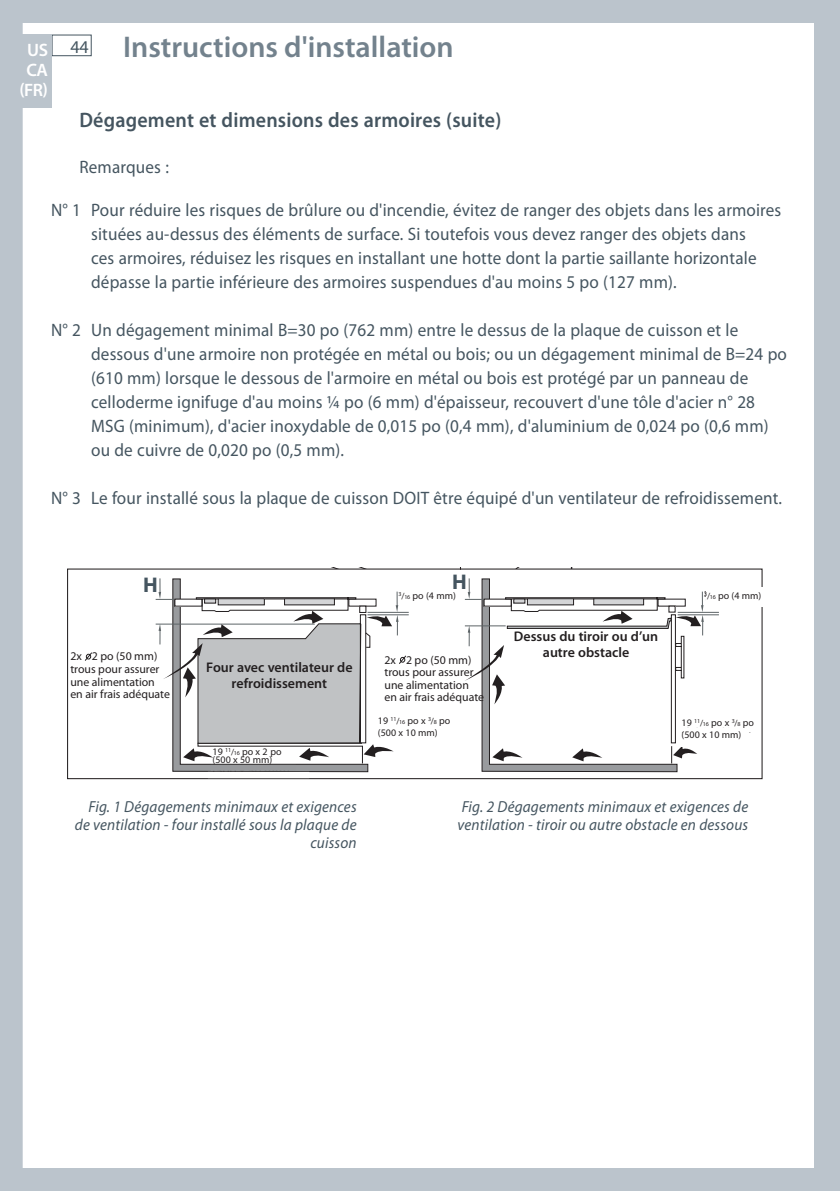
<style>
.page{position:relative;width:840px;height:1191px;background:#fff}
.page>*{position:absolute;margin:0;border:0;box-sizing:border-box;transform-origin:0 0}
.t1{font:600 30px "Myriad Pro";color:#73828d}
.t2{font:700 21.2px "Myriad Pro";color:#455560}
.t3{font:600 21px "Myriad Pro";letter-spacing:.01em;color:#455560;scale:.95 1}
.t4{font:18px/24px "Myriad Pro";letter-spacing:.01em;color:#455560;scale:.95 1}
.t5{font:600 18px "Myriad Pro";color:#fff}
.t6{font:italic 16px/18px "Myriad Pro";letter-spacing:.01em;color:#455560;text-align:right;scale:.95 1}
.t7{font:600 14px/16px "Myriad Pro";color:#231f20;text-align:center}
.t8{font:13.2px "Myriad Pro";color:#231f20}
.t9{font:12.2px/14.6px "Myriad Pro";color:#231f20}
.t10{font:11.8px/12.6px "Myriad Pro";color:#231f20}
.t11{font:10px/12px "Myriad Pro";color:#231f20}
.s1{font-size:9px}
.s2{font-size:6px}
</style>
<div class="page">
<div style="left:52px;top:35px;width:40px;height:21px;border:1px solid #455560"></div>
<div style="left:0;top:0;width:23px;height:1191px;background:#bbc4cc"></div>
<div style="left:814px;top:0;width:25px;height:1191px;background:#bbc4cc"></div>
<div style="left:0;top:0;width:839px;height:23px;background:#bbc4cc"></div>
<div style="left:0;top:1168px;width:839px;height:23px;background:#bbc4cc"></div>
<div style="left:0;top:34px;width:51px;height:74px;background:#bbc4cc"></div>
<hr style="left:677px;top:612px;width:41px;height:1px;background:#5d6467">
<hr style="left:677px;top:614px;width:41px;height:1px;background:#5d6467">
<svg style="left:155px;top:568px;width:548px;height:204px"></svg>
<svg style="left:85px;top:652px;width:7px;height:9px"></svg>
<div style="left:375px;top:730px;width:83px;height:12px;background:#fff"></div>
<div style="left:677px;top:733px;width:79px;height:13px;background:#fff"></div>
<div style="left:378px;top:713px;width:80px;height:12px;background:#fff"></div>
<div style="left:680px;top:712px;width:63px;height:15px;background:#fff"></div>
<div style="left:213px;top:749px;width:82px;height:14px;background:#fff"></div>
<div style="left:398px;top:590px;width:62px;height:14px;background:#fff"></div>
<div style="left:210px;top:765px;width:86px;height:6px;border:2px solid #989a9d"></div>
<p class="t5" style="left:27px;top:43px;width:63px">US <sup>44</sup></p>
<p class="t5" style="left:26px;top:63px;width:23px">CA</p>
<p class="t5" style="left:19px;top:83px;width:30px">(FR)</p>
<h1 class="t1" style="left:123px;top:35px;width:332px">Instructions d'installation</h1>
<p class="t3" style="left:79px;top:112px;width:445px">Dégagement et dimensions des armoires (suite)</p>
<p class="t4" style="left:79px;top:157px;width:96px">Remarques :</p>
<p class="t4" style="left:91px;top:200px;width:727px;text-indent:-40px">N° 1 Pour réduire les risques de brûlure ou d'incendie, évitez de ranger des objets dans les armoires situées au-dessus des éléments de surface. Si toutefois vous devez ranger des objets dans<br>ces armoires, réduisez les risques en installant une hotte dont la partie saillante horizontale dépasse la partie inférieure des armoires suspendues d'au moins 5 po (127 mm).</p>
<p class="t4" style="left:91px;top:320px;width:733px;text-indent:-40px">N° 2 Un dégagement minimal B=30 po (762 mm) entre le dessus de la plaque de cuisson et le dessous d'une armoire non protégée en métal ou bois; ou un dégagement minimal de B=24 po (610 mm) lorsque le dessous de l'armoire en métal ou bois est protégé par un panneau de celloderme ignifuge d'au moins ¼ po (6 mm) d'épaisseur, recouvert d'une tôle d'acier n° 28<br>MSG (minimum), d'acier inoxydable de 0,015 po (0,4 mm), d'aluminium de 0,024 po (0,6 mm) ou de cuivre de 0,020 po (0,5 mm).</p>
<p class="t4" style="left:51px;top:488px;width:770px">N° 3 Le four installé sous la plaque de cuisson DOIT être équipé d'un ventilateur de refroidissement.</p>
<p class="t2" style="left:143px;top:576px;width:16px">H</p>
<p class="t2" style="left:452px;top:573px;width:16px">H</p>
<p class="t8" style="left:400px;top:591px;width:58px">3⁄16”(4 mm)</p>
<p class="t8" style="left:703px;top:591px;width:58px">3⁄16”(4 mm)</p>
<p class="t11" style="left:398px;top:591px;width:59px"><sup>3</sup><span class="s1">/</span><span class="s2">16</span> po (4 mm)</p>
<p class="t11" style="left:703px;top:591px;width:59px"><sup>3</sup><span class="s1">/</span><span class="s2">16</span> po (4 mm)</p>
<p class="t10" style="left:70px;top:651px;width:101px">2x 2 po (50 mm) trous pour assurer une alimentation en air frais adéquate</p>
<p class="t7" style="left:206px;top:660px;width:148px">Four avec ventilateur de refroidissement</p>
<p class="t11" style="left:212px;top:748px;width:71px;line-height:8px">19 <sup>11</sup><span class="s1">/</span><span class="s2">16</span> po x 2 po (500 x 50 mm)</p>
<p class="t8" style="left:212px;top:749px;width:57px">1911⁄16” x 2”</p>
<p class="t10" style="left:384px;top:654px;width:101px">2x 2 po (50 mm) trous pour assurer une alimentation en air frais adéquate</p>
<p class="t7" style="left:513px;top:630px;width:146px">Dessus du tiroir ou d’un autre obstacle</p>
<p class="t9" style="left:380px;top:715px;width:74px">1911⁄16” x 3⁄8” (500 x 10 mm)</p>
<p class="t9" style="left:679px;top:716px;width:74px">1911⁄16” x 3⁄8” (500 x 10 mm)</p>
<p class="t11" style="left:378px;top:715px;width:74px">19 <sup>11</sup><span class="s1">/</span><span class="s2">16</span> po x <sup>3</sup><span class="s1">/</span><span class="s2">8</span> po (500 x 10 mm)</p>
<p class="t11" style="left:681px;top:717px;width:74px">19 <sup>11</sup><span class="s1">/</span><span class="s2">16</span> po x <sup>3</sup><span class="s1">/</span><span class="s2">8</span> po (500 x 10 mm)</p>
<p class="t6" style="left:75px;top:799px;width:298px">Fig. 1 Dégagements minimaux et exigences de ventilation - four installé sous la plaque de cuisson</p>
<p class="t6" style="left:457px;top:799px;width:307px;text-align:left">Fig. 2 Dégagements minimaux et exigences de ventilation - tiroir ou autre obstacle en dessous</p>
</div>
